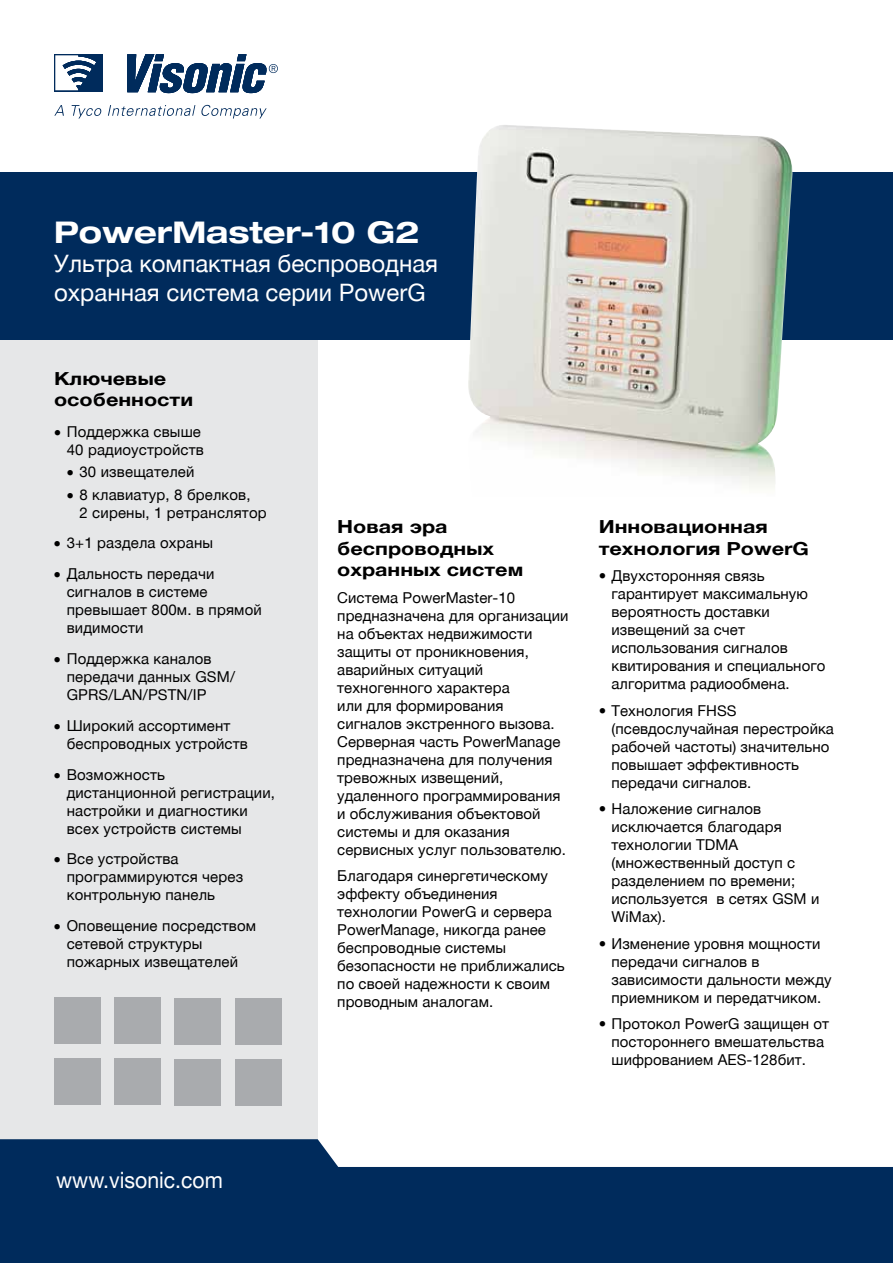
<style>
.page{position:relative;width:893px;height:1263px;background:#fff}
.page>*{position:absolute;margin:0;border:0;box-sizing:border-box;transform-origin:0 0}
.t1{font:700 expanded 30px "Helvetica Neue LT Pro";color:#fff}
.t2{font:24px/28.8px "Helvetica Neue LTCYR";color:#fff}
.t3{font:22.5px "Helvetica Neue LT";color:#fff;scale:.94 1}
.t4{font:700 18px/21.6px "Helvetica Neue LTCYR";color:#000;scale:1.2 1}
.t5{font:15px/18px "Helvetica Neue LTCYR";letter-spacing:.005em;color:#000}
</style>
<div class="page">
<div style="left:0;top:199px;width:318px;height:1053px;background:#e6e7e8"></div>
<svg style="left:0;top:1139px;width:893px;height:124px;background:#244973"></svg>
<div style="left:0;top:172px;width:893px;height:168px;background:#002b5c"></div>
<div style="left:54px;top:997px;width:47px;height:47px;background:#a9abae"></div>
<div style="left:114px;top:997px;width:47px;height:47px;background:#a9abae"></div>
<div style="left:174px;top:998px;width:47px;height:46px;background:#a9abae"></div>
<div style="left:235px;top:998px;width:46px;height:46px;background:#a9abae"></div>
<div style="left:54px;top:1058px;width:47px;height:47px;background:#a9abae"></div>
<div style="left:114px;top:1058px;width:47px;height:47px;background:#a9abae"></div>
<div style="left:174px;top:1059px;width:47px;height:47px;background:#a9abae"></div>
<div style="left:235px;top:1059px;width:46px;height:47px;background:#a9abae"></div>
<img style="left:468px;top:125px;width:325px;height:363px">
<svg style="left:54px;top:105px;width:10px;height:11px"></svg>
<svg style="left:72px;top:105px;width:30px;height:14px"></svg>
<svg style="left:108px;top:105px;width:87px;height:11px"></svg>
<svg style="left:201px;top:105px;width:66px;height:14px"></svg>
<svg style="left:54px;top:54px;width:224px;height:39px"></svg>
<h1 class="t1" style="left:54px;top:214px;width:367px">PowerMaster-10 G2</h1>
<h2 class="t2" style="left:54px;top:249px;width:386px">Ультра компактная беспроводная охранная система серии PowerG</h2>
<p class="t4" style="left:54px;top:368px;width:118px">Ключевые особенности</p>
<p class="t5" style="left:54px;top:423px;width:151px;text-align:right">• Поддержка свыше<br>40 радиоустройств</p>
<p class="t5" style="left:67px;top:463px;width:129px">• 30 извещателей</p>
<p class="t5" style="left:80px;top:486px;width:189px;text-indent:-13px">• 8 клавиатур, 8 брелков,<br>2 сирены, 1 ретранслятор</p>
<p class="t5" style="left:54px;top:534px;width:161px">• 3+1 раздела охраны</p>
<p class="t5" style="left:67px;top:565px;width:197px;text-indent:-13px">• Дальность передачи сигналов в системе превышает 800м. в прямой видимости</p>
<p class="t5" style="left:67px;top:650px;width:170px;text-indent:-13px">• Поддержка каналов передачи данных GSM/<br>GPRS/LAN/PSTN/IP</p>
<p class="t5" style="left:67px;top:717px;width:183px;text-indent:-13px">• Широкий ассортимент беспроводных устройств</p>
<p class="t5" style="left:67px;top:765px;width:210px;text-indent:-13px">• Возможность дистанционной регистрации, настройки и диагностики всех устройств системы</p>
<p class="t5" style="left:67px;top:850px;width:178px;text-indent:-13px">• Все устройства программируются через контрольную панель</p>
<p class="t5" style="left:67px;top:917px;width:191px;text-indent:-13px">• Оповещение посредством сетевой структуры пожарных извещателей</p>
<p class="t4" style="left:337px;top:516px;width:157px">Новая эра беспроводных охранных систем</p>
<p class="t5" style="left:337px;top:588px;width:233px">Система PowerMaster-10 предназначена для организации на объектах недвижимости защиты от проникновения, аварийных ситуаций техногенного характера<br>или для формирования сигналов экстренного вызова.<br>Серверная часть PowerManage предназначена для получения тревожных извещений, удаленного программирования и обслуживания объектовой системы и для оказания сервисных услуг пользователю.</p>
<p class="t5" style="left:337px;top:867px;width:229px">Благодаря синергетическому эффекту объединения технологии PowerG и сервера<br>PowerManage, никогда ранее беспроводные системы безопасности не приближались по своей надежности к своим проводным аналогам.</p>
<p class="t4" style="left:599px;top:516px;width:177px">Инновационная технология PowerG</p>
<p class="t5" style="left:611px;top:567px;width:215px;text-indent:-13px">• Двухсторонняя связь гарантирует максимальную вероятность доставки извещений за счет использования сигналов квитирования и специального алгоритма радиообмена.</p>
<p class="t5" style="left:611px;top:701px;width:224px;text-indent:-13px">• Технология FHSS (псевдослучайная перестройка рабочей частоты) значительно повышает эффективность передачи сигналов.</p>
<p class="t5" style="left:611px;top:800px;width:209px;text-indent:-13px">• Наложение сигналов исключается благодаря технологии TDMA (множественный доступ с разделением по времени; используется в сетях GSM и<br>WiMax).</p>
<p class="t5" style="left:611px;top:934px;width:222px;text-indent:-13px">• Изменение уровня мощности передачи сигналов в зависимости дальности между приемником и передатчиком.</p>
<p class="t5" style="left:611px;top:1015px;width:219px;text-indent:-13px">• Протокол PowerG защищен от постороннего вмешательства шифрованием AES-128бит.</p>
<h3 class="t3" style="left:56px;top:1167px;width:179px">www.visonic.com</h3>
</div>
